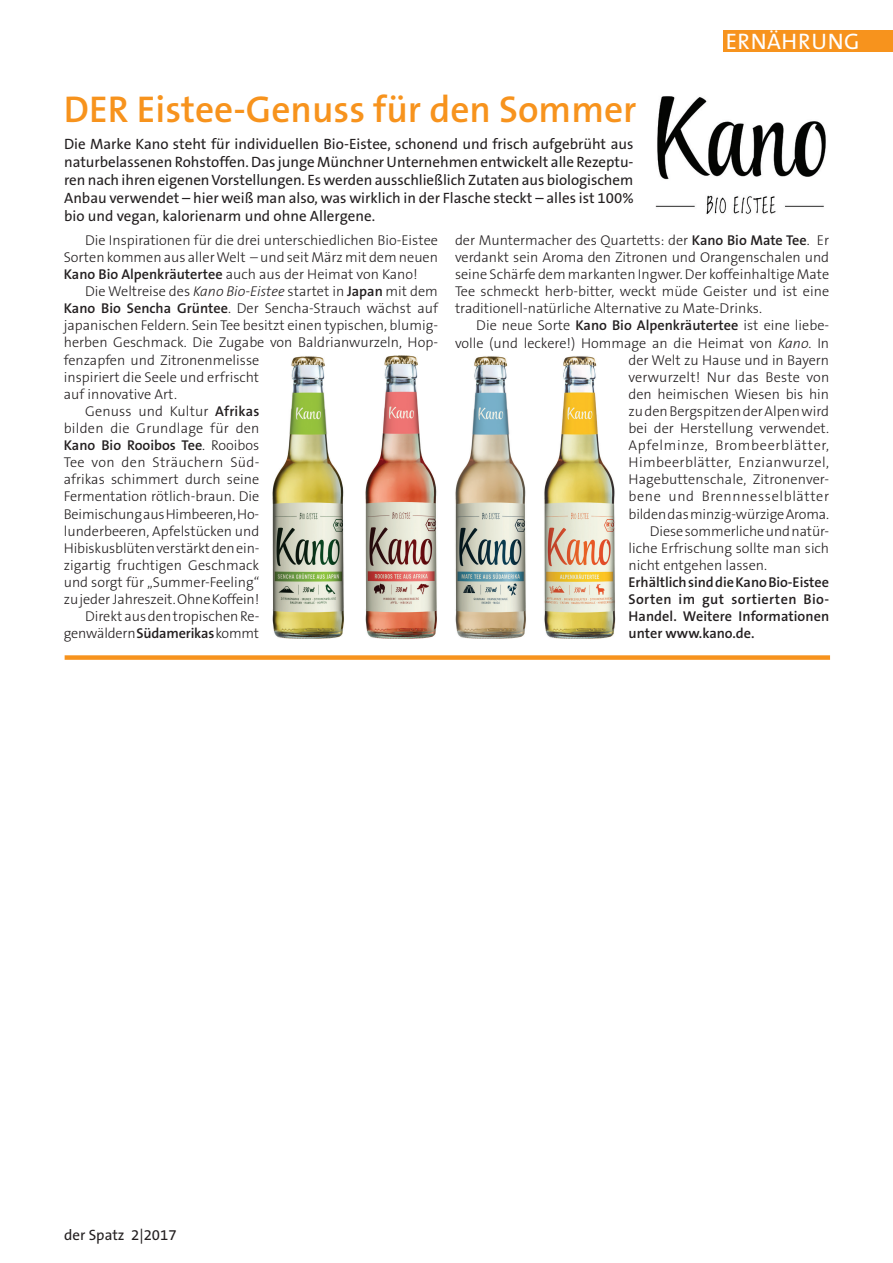
<style>
.page{position:relative;width:893px;height:1263px;background:#fff}
.page>*{position:absolute;margin:0;border:0;box-sizing:border-box;transform-origin:0 0}
.t1{font:600 37.5px "The Sans B6";color:#f7931d}
.t2{font:22.5px "The Sans B5 Plain";letter-spacing:.025em;color:#fff}
.t3{font:15px/18px "The Sans B5 Plain";color:#231f20;text-align:justify}
.t4{font:300 14.25px/17.1px "The Sans B3";color:#231f20;text-align:justify}
.t5{font:600 14.25px/17.1px "The Sans B6";letter-spacing:.005em;color:#231f20;text-align:justify}
.t6{font:300 14.25px "The Sans B3";letter-spacing:.045em;color:#231f20}
.t7{font:300 14.25px "The Sans B3";letter-spacing:.03em;color:#231f20}
.t8{font:300 14.25px "The Sans B3";letter-spacing:.02em;color:#231f20}
.s1{font-family:"The Sans B6";font-weight:600}
.s2{font-style:italic}
.s3{font-family:"The Sans B3";font-weight:300}
</style>
<div class="page">
<div style="left:723px;top:30px;width:170px;height:21px;background:#f7931d"></div>
<img style="left:655px;top:96px;width:171px;height:118px">
<img style="left:272px;top:356px;width:72px;height:283px">
<img style="left:455px;top:356px;width:71px;height:283px">
<img style="left:365px;top:355px;width:72px;height:284px">
<img style="left:544px;top:356px;width:72px;height:283px">
<div style="left:65px;top:655px;width:765px;height:5px;background:#f7931d"></div>
<h2 class="t2" style="left:726px;top:30px;width:135px">ERNÄHRUNG</h2>
<h1 class="t1" style="left:64px;top:89px;width:574px">DER Eistee-Genuss für den Sommer</h1>
<p class="t3" style="left:64px;top:135px;width:571px">Die Marke Kano steht für individuellen Bio-Eistee, schonend und frisch aufgebrüht aus naturbelassenen Rohstoffen. Das junge Münchner Unternehmen entwickelt alle Rezeptu&shy;ren nach ihren eigenen Vorstellungen. Es werden ausschließlich Zutaten aus biologischem Anbau verwendet – hier weiß man also, was wirklich in der Flasche steckt – alles ist 100% bio und vegan, kalorienarm und ohne Allergene.</p>
<p class="t4" style="left:455px;top:232px;width:376px">der Muntermacher des Quartetts: der <span class="s1">Kano Bio Mate Tee</span>. Er verdankt sein Aroma den Zitronen und Orangenschalen und seine Schärfe dem markanten Ingwer. Der koffeinhaltige Mate Tee schmeckt herb-bitter, weckt müde Geister und ist eine traditionell-natürliche Alternative zu Mate-Drinks.</p>
<p class="t4" style="left:476px;top:318px;width:354px">Die neue Sorte <span class="s1">Kano Bio Alpenkräutertee</span> ist eine liebe-</p>
<p class="t4" style="left:455px;top:335px;width:376px">volle (und leckere!) Hommage an die Heimat von <span class="s2">Kano</span>. In</p>
<p class="t4" style="left:628px;top:352px;width:202px">der Welt zu Hause und in Bayern</p>
<p class="t4" style="left:628px;top:369px;width:202px">verwurzelt! Nur das Beste von</p>
<p class="t4" style="left:628px;top:386px;width:202px">den heimischen Wiesen bis hin</p>
<p class="t4" style="left:628px;top:403px;width:202px">zu den Bergspitzen der Alpen wird</p>
<p class="t4" style="left:628px;top:420px;width:202px">bei der Herstellung verwendet.</p>
<p class="t6" style="left:628px;top:438px;width:202px">Apfelminze, Brombeerblätter,</p>
<p class="t7" style="left:628px;top:455px;width:202px">Himbeerblätter, Enzianwurzel,</p>
<p class="t4" style="left:628px;top:472px;width:202px">Hagebuttenschale, Zitronenver-</p>
<p class="t6" style="left:628px;top:489px;width:202px">bene und Brennnesselblätter</p>
<p class="t4" style="left:628px;top:506px;width:202px">bilden das minzig-würzige Aroma.</p>
<p class="t4" style="left:650px;top:523px;width:181px">Diese sommerliche und natür-</p>
<p class="t4" style="left:628px;top:540px;width:202px">liche Erfrischung sollte man sich</p>
<p class="t4" style="left:628px;top:557px;width:140px">nicht entgehen lassen.</p>
<p class="t5" style="left:628px;top:574px;width:202px">Erhältlich sind die Kano Bio-Eistee Sorten im gut sortierten Bio-Handel. Weitere Informationen unter www.kano.de.</p>
<p class="t4" style="left:64px;top:232px;width:376px;text-indent:21px">Die Inspirationen für die drei unterschiedlichen Bio-Eistee Sorten kommen aus aller Welt – und seit März mit dem neuen <span class="s1">Kano Bio Alpenkräutertee</span> auch aus der Heimat von Kano!</p>
<p class="t4" style="left:85px;top:283px;width:354px">Die Weltreise des <span class="s2">Kano Bio-Eistee</span> startet in <span class="s1">Japan</span> mit dem</p>
<p class="t4" style="left:64px;top:300px;width:376px"><span class="s1">Kano Bio Sencha Grüntee</span>. Der Sencha-Strauch wächst auf</p>
<p class="t4" style="left:64px;top:318px;width:376px">japanischen Feldern. Sein Tee besitzt einen typischen, blumig-</p>
<p class="t4" style="left:64px;top:335px;width:376px">herben Geschmack. Die Zugabe von Baldrianwurzeln, Hop-</p>
<p class="t4" style="left:64px;top:352px;width:197px">fenzapfen und Zitronenmelisse</p>
<p class="t4" style="left:64px;top:369px;width:197px">inspiriert die Seele und erfrischt</p>
<p class="t4" style="left:64px;top:386px;width:115px">auf innovative Art.</p>
<p class="t4" style="left:85px;top:403px;width:176px">Genuss und Kultur <span class="s1">Afrikas</span></p>
<p class="t8" style="left:64px;top:421px;width:197px">bilden die Grundlage für den</p>
<p class="t5" style="left:64px;top:437px;width:197px">Kano Bio Rooibos Tee<span class="s3">. Rooibos</span></p>
<p class="t4" style="left:64px;top:454px;width:197px;text-align:right">Tee von den Sträuchern Süd&shy;afrikas schimmert durch seine<br>Fermentation rötlich-braun. Die<br>Beimischung aus Himbeeren, Ho&shy;lunderbeeren, Apfelstücken und<br>Hibiskusblüten verstärkt den ein&shy;zigartig fruchtigen Geschmack und sorgt für „Summer-Feeling“ zu jeder Jahreszeit. Ohne Koffein!<br>Direkt aus den tropischen Re&shy;genwäldern <span class="s1">Südamerikas</span> kommt</p>
<p class="t3" style="left:64px;top:1226px;width:114px">der Spatz 2|2017</p>
</div>
